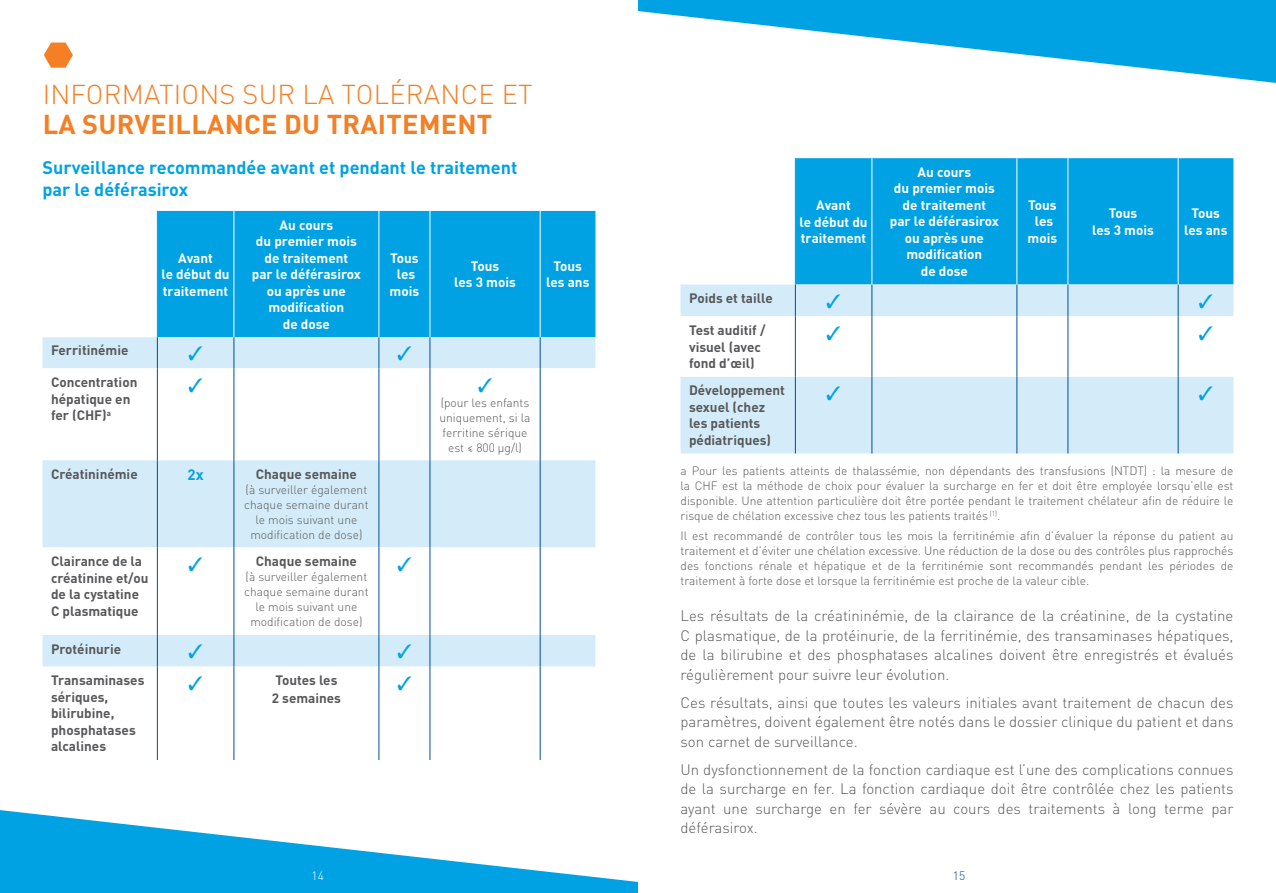
<style>
.page{position:relative;width:1276px;height:893px;background:#fff}
.page>*{position:absolute;margin:0;border:0;box-sizing:border-box;transform-origin:0 0}
.t1{font:300 27px "DINOT";letter-spacing:.01em;color:#f47f24}
.t2{font:700 27px "DINOT";letter-spacing:.01em;color:#f47f24}
.t3{font:700 18px/22.5px "DINOT";color:#00a2e4}
.t4{font:300 15px/19.5px "DINOT";color:#57585a;text-align:justify}
.t5{font:700 15px "DINOT";color:#00a2e4}
.t6{font:700 13.5px/16.5px "DINOT";color:#57585a}
.t7{font:700 13.5px/16.5px "DINOT";color:#fff;text-align:center}
.t8{font:300 12px/15px "DINOT";color:#57585a;text-align:center}
.t9{font:300 12px "DINOT";color:#fff}
.t10{font:300 12px "DINOT";color:#014d9a}
</style>
<div class="page">
<svg style="left:0;top:810px;width:638px;height:83px;fill:#00a2e4"></svg>
<svg style="left:638px;top:0;width:638px;height:83px;fill:#00a2e4"></svg>
<svg style="left:44px;top:43px;width:29px;height:25px"></svg>
<div style="left:158px;top:211px;width:437px;height:126px;background:#00a2e4"></div>
<div style="left:43px;top:337px;width:552px;height:31px;background:#d4ecf9"></div>
<svg style="left:43px;top:368px;width:552px;height:392px"></svg>
<hr style="left:157px;top:337px;width:1px;height:31px;background:#014d9a">
<hr style="left:233px;top:337px;width:1px;height:31px;background:#014d9a">
<hr style="left:378px;top:337px;width:1px;height:31px;background:#014d9a">
<hr style="left:429px;top:337px;width:1px;height:31px;background:#014d9a">
<hr style="left:540px;top:337px;width:1px;height:31px;background:#014d9a">
<hr style="left:157px;top:368px;width:1px;height:92px;background:#014d9a">
<hr style="left:233px;top:368px;width:1px;height:92px;background:#014d9a">
<hr style="left:378px;top:368px;width:1px;height:92px;background:#014d9a">
<hr style="left:429px;top:368px;width:1px;height:92px;background:#014d9a">
<hr style="left:540px;top:368px;width:1px;height:92px;background:#014d9a">
<hr style="left:157px;top:460px;width:1px;height:87px;background:#014d9a">
<hr style="left:233px;top:460px;width:1px;height:87px;background:#014d9a">
<hr style="left:378px;top:460px;width:1px;height:87px;background:#014d9a">
<hr style="left:429px;top:460px;width:1px;height:87px;background:#014d9a">
<hr style="left:540px;top:460px;width:1px;height:87px;background:#014d9a">
<hr style="left:157px;top:547px;width:1px;height:88px;background:#014d9a">
<hr style="left:233px;top:547px;width:1px;height:88px;background:#014d9a">
<hr style="left:378px;top:547px;width:1px;height:88px;background:#014d9a">
<hr style="left:429px;top:547px;width:1px;height:88px;background:#014d9a">
<hr style="left:540px;top:547px;width:1px;height:88px;background:#014d9a">
<hr style="left:157px;top:635px;width:1px;height:32px;background:#014d9a">
<hr style="left:233px;top:635px;width:1px;height:32px;background:#014d9a">
<hr style="left:378px;top:635px;width:1px;height:32px;background:#014d9a">
<hr style="left:429px;top:635px;width:1px;height:32px;background:#014d9a">
<hr style="left:540px;top:635px;width:1px;height:32px;background:#014d9a">
<hr style="left:157px;top:667px;width:1px;height:93px;background:#014d9a">
<hr style="left:233px;top:667px;width:1px;height:93px;background:#014d9a">
<hr style="left:378px;top:667px;width:1px;height:93px;background:#014d9a">
<hr style="left:429px;top:667px;width:1px;height:93px;background:#014d9a">
<hr style="left:540px;top:667px;width:1px;height:93px;background:#014d9a">
<hr style="left:233px;top:211px;width:1px;height:126px;background:#fff">
<hr style="left:378px;top:211px;width:1px;height:126px;background:#fff">
<hr style="left:429px;top:211px;width:1px;height:126px;background:#fff">
<hr style="left:540px;top:211px;width:1px;height:126px;background:#fff">
<hr style="left:157px;top:211px;width:1px;height:126px;background:#00a2e4">
<div style="left:796px;top:158px;width:437px;height:126px;background:#00a2e4"></div>
<div style="left:680px;top:284px;width:553px;height:169px;background:#d4ecf9"></div>
<hr style="left:795px;top:284px;width:1px;height:32px;background:#014d9a">
<hr style="left:871px;top:284px;width:1px;height:32px;background:#014d9a">
<hr style="left:1016px;top:284px;width:1px;height:32px;background:#014d9a">
<hr style="left:1067px;top:284px;width:1px;height:32px;background:#014d9a">
<hr style="left:1177px;top:284px;width:1px;height:32px;background:#014d9a">
<hr style="left:795px;top:377px;width:1px;height:76px;background:#014d9a">
<hr style="left:871px;top:377px;width:1px;height:76px;background:#014d9a">
<hr style="left:1016px;top:377px;width:1px;height:76px;background:#014d9a">
<hr style="left:1067px;top:377px;width:1px;height:76px;background:#014d9a">
<hr style="left:1177px;top:377px;width:1px;height:76px;background:#014d9a">
<hr style="left:871px;top:158px;width:1px;height:126px;background:#fff">
<hr style="left:1016px;top:158px;width:1px;height:126px;background:#fff">
<hr style="left:1067px;top:158px;width:1px;height:126px;background:#fff">
<hr style="left:1177px;top:158px;width:1px;height:126px;background:#fff">
<hr style="left:795px;top:158px;width:1px;height:126px;background:#00a2e4">
<svg style="left:189px;top:346px;width:13px;height:14px"></svg>
<svg style="left:398px;top:346px;width:13px;height:14px"></svg>
<svg style="left:189px;top:378px;width:13px;height:14px"></svg>
<svg style="left:478px;top:378px;width:14px;height:14px"></svg>
<svg style="left:189px;top:557px;width:13px;height:14px"></svg>
<svg style="left:398px;top:557px;width:13px;height:14px"></svg>
<svg style="left:189px;top:644px;width:13px;height:14px"></svg>
<svg style="left:398px;top:644px;width:13px;height:14px"></svg>
<svg style="left:189px;top:676px;width:13px;height:14px"></svg>
<svg style="left:398px;top:676px;width:13px;height:14px"></svg>
<svg style="left:827px;top:294px;width:13px;height:14px"></svg>
<svg style="left:1199px;top:294px;width:13px;height:14px"></svg>
<svg style="left:680px;top:316px;width:553px;height:61px"></svg>
<svg style="left:827px;top:386px;width:13px;height:14px"></svg>
<svg style="left:1199px;top:386px;width:13px;height:14px"></svg>
<h1 class="t1" style="left:43px;top:78px;width:491px">INFORMATIONS SUR LA TOLÉRANCE ET</h1>
<h1 class="t2" style="left:43px;top:107px;width:451px">LA SURVEILLANCE DU TRAITEMENT</h1>
<h2 class="t3" style="left:43px;top:156px;width:476px">Surveillance recommandée avant et pendant le traitement par le déférasirox</h2>
<p class="t6" style="left:51px;top:342px;width:79px">Ferritinémie</p>
<p class="t6" style="left:51px;top:374px;width:88px">Concentration hépatique en fer (CHF)<sup>a</sup></p>
<p class="t7" style="left:162px;top:249px;width:70px">Avant<br>le début du traitement</p>
<p class="t7" style="left:252px;top:216px;width:111px">Au cours<br>du premier mois de traitement<br>par le déférasirox ou après une modification<br>de dose</p>
<p class="t6" style="left:51px;top:465px;width:88px">Créatininémie</p>
<p class="t5" style="left:188px;top:465px;width:18px">2x</p>
<p class="t6" style="left:256px;top:465px;width:103px">Chaque semaine</p>
<p class="t8" style="left:244px;top:482px;width:126px">(à surveiller également chaque semaine durant le mois suivant une modification de dose)</p>
<p class="t6" style="left:51px;top:553px;width:99px">Clairance de la créatinine et/ou de la cystatine<br>C plasmatique</p>
<p class="t6" style="left:256px;top:553px;width:103px">Chaque semaine</p>
<p class="t8" style="left:244px;top:569px;width:126px">(à surveiller également chaque semaine durant le mois suivant une modification de dose)</p>
<p class="t6" style="left:51px;top:640px;width:72px">Protéinurie</p>
<p class="t6" style="left:51px;top:672px;width:95px">Transaminases sériques, bilirubine, phosphatases alcalines</p>
<p class="t6" style="left:272px;top:671px;width:71px;line-height:18px">Toutes les<br>2 semaines</p>
<p class="t7" style="left:389px;top:249px;width:31px">Tous les mois</p>
<p class="t7" style="left:454px;top:257px;width:63px">Tous<br>les 3 mois</p>
<p class="t7" style="left:546px;top:257px;width:45px">Tous les ans</p>
<p class="t8" style="left:439px;top:395px;width:93px">(pour les enfants uniquement, si la ferritine sérique est ≤ 800 μg/l)</p>
<p class="t7" style="left:799px;top:196px;width:70px">Avant<br>le début du traitement</p>
<p class="t7" style="left:890px;top:163px;width:111px">Au cours<br>du premier mois de traitement<br>par le déférasirox ou après une modification<br>de dose</p>
<p class="t7" style="left:1027px;top:196px;width:31px">Tous les mois</p>
<p class="t7" style="left:1092px;top:205px;width:63px">Tous<br>les 3 mois</p>
<p class="t7" style="left:1184px;top:205px;width:45px">Tous les ans</p>
<p class="t6" style="left:689px;top:290px;width:85px">Poids et taille</p>
<p class="t6" style="left:689px;top:322px;width:78px">Test auditif / visuel (avec fond d’œil)</p>
<p class="t6" style="left:689px;top:382px;width:97px">Développement sexuel (chez les patients pédiatriques)</p>
<p class="t8" style="left:680px;top:463px;width:554px;text-align:justify">a Pour les patients atteints de thalassémie, non dépendants des transfusions (NTDT) : la mesure de la CHF est la méthode de choix pour évaluer la surcharge en fer et doit être employée lorsqu’elle est disponible. Une attention particulière doit être portée pendant le traitement chélateur afin de réduire le risque de chélation excessive chez tous les patients traités <sup>(1)</sup>.</p>
<p class="t8" style="left:680px;top:528px;width:554px;text-align:justify">Il est recommandé de contrôler tous les mois la ferritinémie afin d’évaluer la réponse du patient au traitement et d’éviter une chélation excessive. Une réduction de la dose ou des contrôles plus rapprochés des fonctions rénale et hépatique et de la ferritinémie sont recommandés pendant les périodes de traitement à forte dose et lorsque la ferritinémie est proche de la valeur cible.</p>
<p class="t4" style="left:680px;top:606px;width:554px">Les résultats de la créatininémie, de la clairance de la créatinine, de la cystatine C plasmatique, de la protéinurie, de la ferritinémie, des transaminases hépatiques, de la bilirubine et des phosphatases alcalines doivent être enregistrés et évalués régulièrement pour suivre leur évolution.</p>
<p class="t4" style="left:680px;top:692px;width:554px">Ces résultats, ainsi que toutes les valeurs initiales avant traitement de chacun des paramètres, doivent également être notés dans le dossier clinique du patient et dans son carnet de surveillance.</p>
<p class="t4" style="left:680px;top:759px;width:554px">Un dysfonctionnement de la fonction cardiaque est l’une des complications connues de la surcharge en fer. La fonction cardiaque doit être contrôlée chez les patients ayant une surcharge en fer sévère au cours des traitements à long terme par déférasirox.</p>
<p class="t9" style="left:311px;top:869px;width:14px">14</p>
<p class="t10" style="left:953px;top:869px;width:14px">15</p>
</div>
